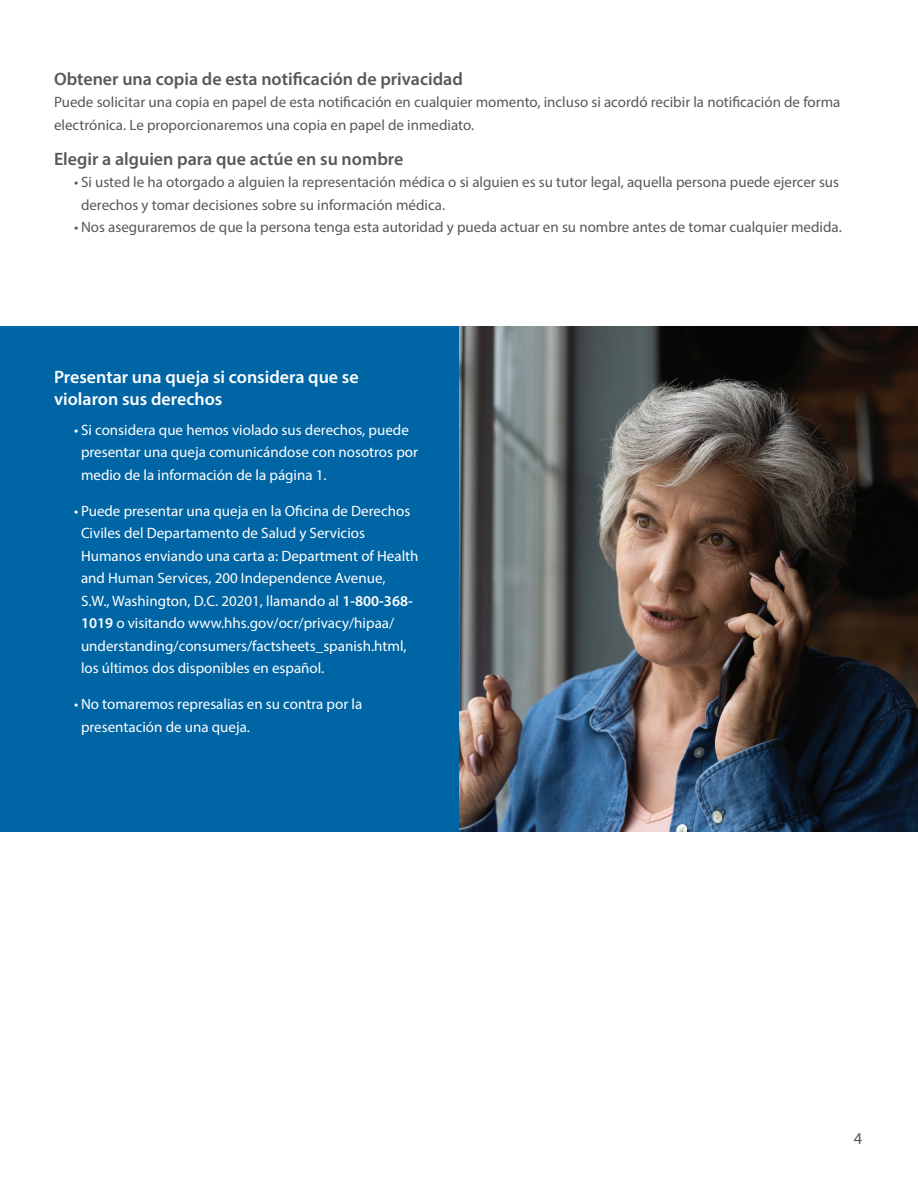
<style>
.page{position:relative;width:918px;height:1188px;background:#fff}
.page>*{position:absolute;margin:0;border:0;box-sizing:border-box;transform-origin:0 0}
.t1{font:600 18px "Myriad Pro";color:#57585a}
.t2{font:600 18px/22.5px "Myriad Pro";color:#fff}
.t3{font:16.5px "Myriad Pro";color:#57585a}
.t4{font:15px/22.5px "Myriad Pro";color:#fff}
.t5{font:15px/22.5px "Myriad Pro";color:#57585a}
.s1{font-weight:600}
</style>
<div class="page">
<img style="left:459px;top:326px;width:459px;height:506px">
<div style="left:0;top:326px;width:459px;height:506px;background:#0065a4"></div>
<p class="t1" style="left:54px;top:67px;width:410px">Obtener una copia de esta notificación de privacidad</p>
<p class="t5" style="left:54px;top:91px;width:788px">Puede solicitar una copia en papel de esta notificación en cualquier momento, incluso si acordó recibir la notificación de forma electrónica. Le proporcionaremos una copia en papel de inmediato.</p>
<p class="t1" style="left:54px;top:147px;width:351px">Elegir a alguien para que actúe en su nombre</p>
<p class="t5" style="left:81px;top:171px;width:760px;text-indent:-7px">• Si usted le ha otorgado a alguien la representación médica o si alguien es su tutor legal, aquella persona puede ejercer sus derechos y tomar decisiones sobre su información médica.</p>
<p class="t5" style="left:74px;top:216px;width:769px">• Nos aseguraremos de que la persona tenga esta autoridad y pueda actuar en su nombre antes de tomar cualquier medida.</p>
<p class="t2" style="left:54px;top:365px;width:306px">Presentar una queja si considera que se violaron sus derechos</p>
<p class="t4" style="left:81px;top:418px;width:339px;text-indent:-7px">• Si considera que hemos violado sus derechos, puede presentar una queja comunicándose con nosotros por medio de la información de la página 1.</p>
<p class="t4" style="left:81px;top:499px;width:339px;text-indent:-7px">• Puede presentar una queja en la Oficina de Derechos Civiles del Departamento de Salud y Servicios Humanos enviando una carta a: Department of Health and Human Services, 200 Independence Avenue,<br>S.W., Washington, D.C. 20201, llamando al <span class="s1">1-800-368- 1019</span> o visitando www.hhs.gov/ocr/privacy/hipaa/ understanding/consumers/factsheets_spanish.html, los últimos dos disponibles en español.</p>
<p class="t4" style="left:81px;top:693px;width:283px;text-indent:-7px">• No tomaremos represalias en su contra por la presentación de una queja.</p>
<p class="t3" style="left:854px;top:1128px;width:10px">4</p>
</div>
